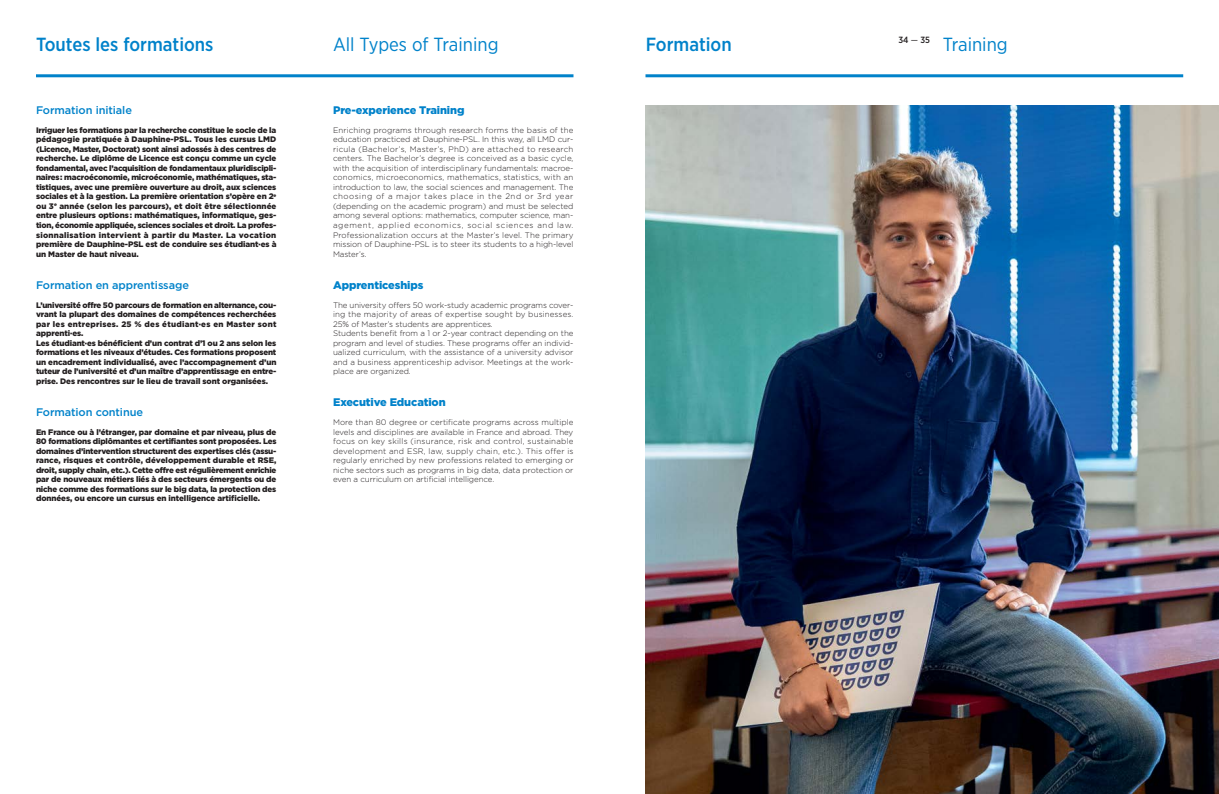
<style>
.page{position:relative;width:1219px;height:794px;background:#fff}
.page>*{position:absolute;margin:0;border:0;box-sizing:border-box;transform-origin:0 0}
.t1{font:500 19px "Gotham Narrow";color:#0082ca}
.t2{font:19px "Gotham Narrow";color:#0082ca}
.Texte_courant{font:500 11px "Gotham";letter-spacing:-.01em;color:#0082ca}
.Texte_courant-2{font:900 11px "Gotham";letter-spacing:-.01em;color:#0082ca}
.t3{font:500 9px "Gotham Narrow";color:#231f20}
.Texte_courant-3{font:900 8px/9.5px "Gotham";letter-spacing:-.01em;color:#231f20;text-align:justify}
.Texte_courant-4{font:300 8px/9.5px "Gotham";letter-spacing:-.01em;color:#231f20;text-align:justify}
.s1{font-weight:400}
</style>
<div class="page">
<img style="left:646px;top:105px;width:573px;height:689px">
<hr style="left:36px;top:74px;width:537px;height:3px;background:#0082ca">
<hr style="left:645px;top:74px;width:538px;height:3px;background:#0082ca">
<p class="t3" style="left:898px;top:34px;width:33px">34 <span class="s1">—</span> 35</p>
<p class="t1" style="left:36px;top:32px;width:179px">Toutes les formations</p>
<p class="t2" style="left:333px;top:33px;width:167px">All Types of Training</p>
<p class="t1" style="left:646px;top:32px;width:88px">Formation</p>
<p class="t2" style="left:943px;top:33px;width:66px">Training</p>
<p class="Texte_courant" style="left:36px;top:103px;width:98px">Formation initiale</p>
<p class="Texte_courant-3" style="left:36px;top:125px;width:242px">Irriguer les formations par la recherche constitue le socle de la pédagogie pratiquée à Dauphine-PSL. Tous les cursus LMD (Licence, Master, Doctorat) sont ainsi adossés à des centres de recherche. Le diplôme de Licence est conçu comme un cycle fondamental, avec l’acquisition de fondamentaux pluridiscipli&shy;naires: macroéconomie, microéconomie, mathématiques, sta&shy;tistiques, avec une première ouverture au droit, aux sciences sociales et à la gestion. La première orientation s’opère en 2<sup>e </sup>ou 3<sup>e</sup> année (selon les parcours), et doit être sélectionnée entre plusieurs options: mathématiques, informatique, ges&shy;tion, économie appliquée, sciences sociales et droit. La profes&shy;sionnalisation intervient à partir du Master. La vocation première de Dauphine-PSL est de conduire ses étudiant·es à un Master de haut niveau.</p>
<p class="Texte_courant" style="left:36px;top:277px;width:154px">Formation en apprentissage</p>
<p class="Texte_courant-3" style="left:36px;top:300px;width:242px">L’université offre 50 parcours de formation en alternance, cou&shy;vrant la plupart des domaines de compétences recherchées par les entreprises. 25 % des étudiant·es en Master sont apprenti·es.</p>
<p class="Texte_courant-3" style="left:36px;top:338px;width:242px">Les étudiant·es bénéficient d’un contrat d’1 ou 2 ans selon les formations et les niveaux d’études. Ces formations proposent un encadrement individualisé, avec l’accompagnement d’un tuteur de l’université et d’un maître d’apprentissage en entre&shy;prise. Des rencontres sur le lieu de travail sont organisées.</p>
<p class="Texte_courant" style="left:36px;top:404px;width:109px">Formation continue</p>
<p class="Texte_courant-3" style="left:36px;top:427px;width:242px">En France ou à l’étranger, par domaine et par niveau, plus de 80 formations diplômantes et certifiantes sont proposées. Les domaines d’intervention structurent des expertises clés (assu&shy;rance, risques et contrôle, développement durable et RSE, droit, supply chain, etc.). Cette offre est régulièrement enrichie par de nouveaux métiers liés à des secteurs émergents ou de niche comme des formations sur le big data, la protection des données, ou encore un cursus en intelligence artificielle.</p>
<p class="Texte_courant-2" style="left:333px;top:104px;width:133px">Pre-experience Training</p>
<p class="Texte_courant-4" style="left:333px;top:125px;width:242px">Enriching programs through research forms the basis of the education practiced at Dauphine-PSL. In this way, all LMD cur&shy;ricula (Bachelor’s, Master’s, PhD) are attached to research centers. The Bachelor’s degree is conceived as a basic cycle, with the acquisition of interdisciplinary fundamentals: macroe&shy;conomics, microeconomics, mathematics, statistics, with an introduction to law, the social sciences and management. The choosing of a major takes place in the 2nd or 3rd year (depending on the academic program) and must be selected among several options: mathematics, computer science, man&shy;agement, applied economics, social sciences and law.<br>Professionalization occurs at the Master’s level. The primary mission of Dauphine-PSL is to steer its students to a high-level Master’s.</p>
<p class="Texte_courant-2" style="left:333px;top:278px;width:92px">Apprenticeships</p>
<p class="Texte_courant-4" style="left:333px;top:300px;width:242px">The university offers 50 work-study academic programs cover&shy;ing the majority of areas of expertise sought by businesses.<br>25% of Master’s students are apprentices.</p>
<p class="Texte_courant-4" style="left:333px;top:328px;width:242px">Students benefit from a 1 or 2-year contract depending on the program and level of studies. These programs offer an individ&shy;ualized curriculum, with the assistance of a university advisor and a business apprenticeship advisor. Meetings at the work&shy;place are organized.</p>
<p class="Texte_courant-2" style="left:333px;top:396px;width:114px">Executive Education</p>
<p class="Texte_courant-4" style="left:333px;top:417px;width:242px">More than 80 degree or certificate programs across multiple levels and disciplines are available in France and abroad. They focus on key skills (insurance, risk and control, sustainable development and ESR, law, supply chain, etc.). This offer is regularly enriched by new professions related to emerging or niche sectors such as programs in big data, data protection or even a curriculum on artificial intelligence.</p>
</div>
